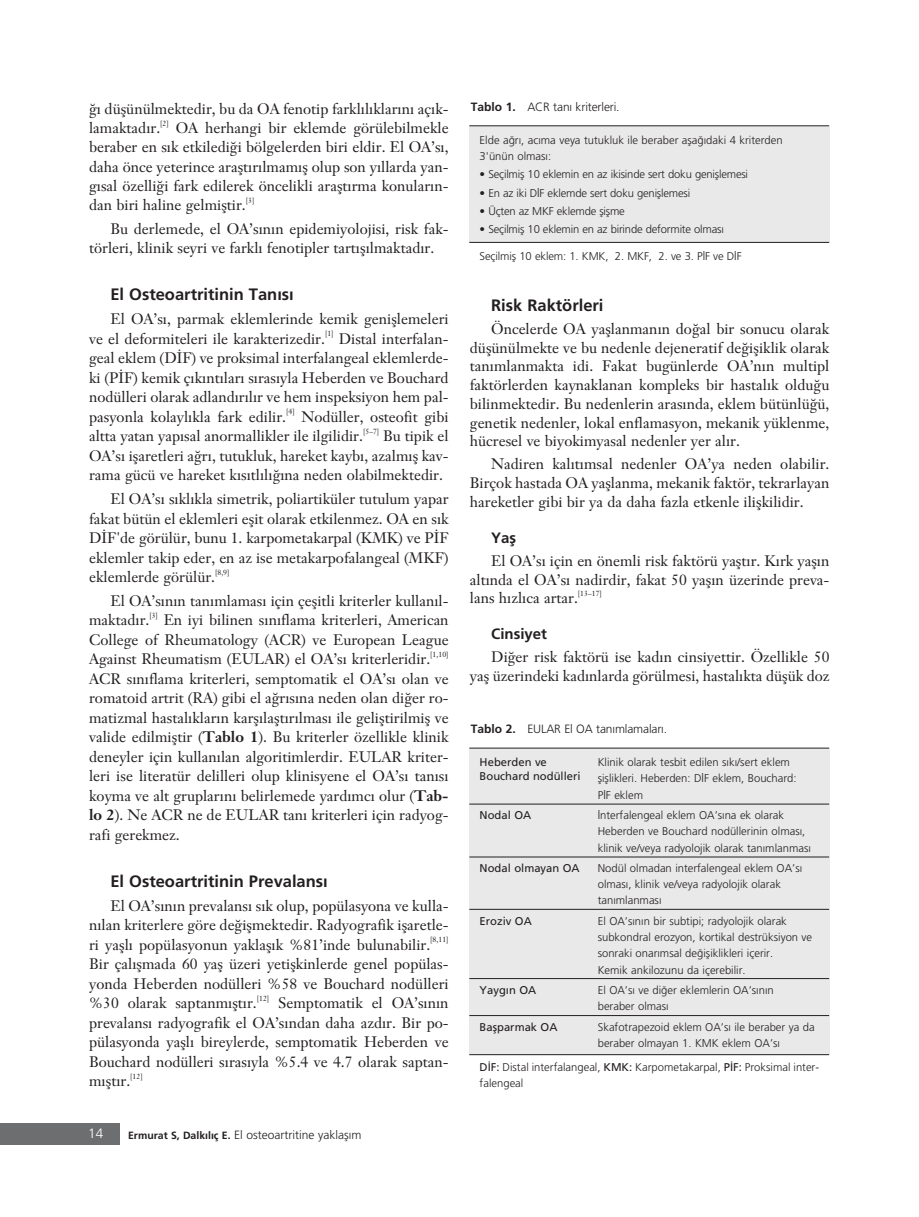
<style>
.page{position:relative;width:919px;height:1217px;background:#fff}
.page>*{position:absolute;margin:0;border:0;box-sizing:border-box;transform-origin:0 0}
.t1{font:700 16.5px "Frutiger";color:#231f20}
.t2{font:15px/19.5px "Janson Text";color:#231f20;text-align:justify}
.t3{font:700 15px "Frutiger";color:#231f20}
.t4{font:300 13.5px "Frutiger";color:#fff}
.t5{font:300 12px "Frutiger";letter-spacing:-.01em;color:#231f20}
.t6{font:300 11.25px/16.2px "Frutiger";color:#231f20}
.t7{font:11.25px "Frutiger";color:#231f20}
.t8{font:7.5px "Janson Text";color:#231f20}
.s1{font-weight:700}
.s2{font-weight:700;font-size:10.5px}
.s3{font-weight:400}
</style>
<div class="page">
<div style="left:0;top:1122px;width:119px;height:21px;background:#6d6e70"></div>
<div style="left:469px;top:126px;width:360px;height:116px;background:#e9e9ea"></div>
<hr style="left:469px;top:125px;width:360px;height:1px;background:#231f20">
<hr style="left:469px;top:242px;width:360px;height:1px;background:#231f20">
<div style="left:469px;top:748px;width:360px;height:306px;background:#e9e9ea"></div>
<hr style="left:469px;top:747px;width:360px;height:1px;background:#231f20">
<hr style="left:469px;top:1053px;width:360px;height:1px;background:#231f20">
<hr style="left:469px;top:803px;width:360px;height:1px;background:#231f20">
<hr style="left:469px;top:856px;width:360px;height:1px;background:#231f20">
<hr style="left:469px;top:908px;width:360px;height:1px;background:#231f20">
<hr style="left:469px;top:977px;width:360px;height:1px;background:#231f20">
<hr style="left:469px;top:1014px;width:360px;height:1px;background:#231f20">
<p class="t2" style="left:89px;top:100px;width:361px">¤› düflünülmektedir, bu da OA fenotip farkl›l›klar›n› aç›k&shy;lamaktad›r.</p>
<p class="t8" style="left:160px;top:120px;width:10px">[2]</p>
<p class="t2" style="left:89px;top:120px;width:361px;text-indent:87px">OA herhangi bir eklemde görülebilmekle beraber en s›k etkiledi¤i bölgelerden biri eldir. El OA’s›, daha önce yeterince araflt›r›lmam›fl olup son y›llarda yan&shy;g›sal özelli¤i fark edilerek öncelikli araflt›rma konular›n&shy;dan biri haline gelmifltir.</p>
<p class="t8" style="left:246px;top:197px;width:10px">[3]</p>
<p class="t2" style="left:89px;top:221px;width:361px;text-indent:21px">Bu derlemede, el OA’s›n›n epidemiyolojisi, risk fak&shy;törleri, klinik seyri ve farkl› fenotipler tart›fl›lmaktad›r.</p>
<p class="t1" style="left:110px;top:288px;width:185px">El Osteoartritinin Tan›s›</p>
<p class="t2" style="left:89px;top:311px;width:361px;text-indent:21px">El OA’s›, parmak eklemlerinde kemik genifllemeleri ve el deformiteleri ile karakterizedir.</p>
<p class="t8" style="left:325px;top:330px;width:10px">[1]</p>
<p class="t2" style="left:89px;top:330px;width:361px;text-indent:249px">Distal interfalan&shy;geal eklem (D‹F) ve proksimal interfalangeal eklemlerde&shy;ki (P‹F) kemik ç›k›nt›lar› s›ras›yla Heberden ve Bouchard nodülleri olarak adland›r›l›r ve hem inspeksiyon hem pal&shy;pasyonla kolayl›kla fark edilir.</p>
<p class="t8" style="left:286px;top:408px;width:10px">[4]</p>
<p class="t2" style="left:89px;top:408px;width:361px;text-indent:212px">Nodüller, osteofit gibi altta yatan yap›sal anormallikler ile ilgilidir.</p>
<p class="t8" style="left:363px;top:428px;width:18px">[5–7]</p>
<p class="t2" style="left:89px;top:428px;width:361px;text-indent:294px">Bu tipik el OA’s› iflaretleri a¤r›, tutukluk, hareket kayb›, azalm›fl kav&shy;rama gücü ve hareket k›s›tl›l›¤›na neden olabilmektedir.</p>
<p class="t2" style="left:89px;top:490px;width:361px;text-indent:21px">El OA’s› s›kl›kla simetrik, poliartiküler tutulum yapar fakat bütün el eklemleri eflit olarak etkilenmez. OA en s›k D‹F'de görülür, bunu 1. karpometakarpal (KMK) ve P‹F eklemler takip eder, en az ise metakarpofalangeal (MKF) eklemlerde görülür.</p>
<p class="t8" style="left:215px;top:569px;width:16px">[8,9]</p>
<p class="t2" style="left:89px;top:592px;width:361px;text-indent:21px">El OA’s›n›n tan›mlamas› için çeflitli kriterler kullan›l&shy;maktad›r.</p>
<p class="t8" style="left:149px;top:612px;width:10px">[3]</p>
<p class="t2" style="left:89px;top:612px;width:361px;text-indent:74px">En iyi bilinen s›n›flama kriterleri, American College of Rheumatology (ACR) ve European League Against Rheumatism (EULAR) el OA’s› kriterleridir.</p>
<p class="t8" style="left:430px;top:651px;width:20px">[1,10]</p>
<p class="t2" style="left:89px;top:670px;width:361px">ACR s›n›flama kriterleri, semptomatik el OA’s› olan ve romatoid artrit (RA) gibi el a¤r›s›na neden olan di¤er ro&shy;matizmal hastal›klar›n karfl›laflt›r›lmas› ile gelifltirilmifl ve valide edilmifltir (<span class="s1">Tablo 1</span>). Bu kriterler özellikle klinik deneyler için kullan›lan algoritimlerdir. EULAR kriter&shy;leri ise literatür delilleri olup klinisyene el OA’s› tan›s› koyma ve alt gruplar›n› belirlemede yard›mc› olur (<span class="s1">Tab&shy;lo 2</span>). Ne ACR ne de EULAR tan› kriterleri için radyog&shy;rafi gerekmez.</p>
<p class="t1" style="left:110px;top:874px;width:219px">El Osteoartritinin Prevalans›</p>
<p class="t2" style="left:89px;top:897px;width:361px;text-indent:21px">El OA’s›n›n prevalans› s›k olup, popülasyona ve kulla&shy;n›lan kriterlere göre de¤iflmektedir. Radyografik iflaretle&shy;ri yafll› popülasyonun yaklafl›k %81’inde bulunabilir.</p>
<p class="t8" style="left:430px;top:936px;width:20px">[8,11]</p>
<p class="t2" style="left:89px;top:955px;width:361px">Bir çal›flmada 60 yafl üzeri yetiflkinlerde genel popülas&shy;yonda Heberden nodülleri %58 ve Bouchard nodülleri %30 olarak saptanm›flt›r.</p>
<p class="t8" style="left:257px;top:994px;width:14px">[12]</p>
<p class="t2" style="left:89px;top:994px;width:361px;text-indent:189px">Semptomatik el OA’s›n›n prevalans› radyografik el OA’s›ndan daha azd›r. Bir po&shy;pülasyonda yafll› bireylerde, semptomatik Heberden ve Bouchard nodülleri s›ras›yla %5.4 ve 4.7 olarak saptan&shy;m›flt›r.</p>
<p class="t8" style="left:130px;top:1072px;width:14px">[12]</p>
<p class="t4" style="left:88px;top:1127px;width:17px">14</p>
<p class="t5" style="left:128px;top:1129px;width:235px"><span class="s2">Ermurat S, Dalk›l›ç E.</span> El osteoartritine yaklafl›m</p>
<p class="t5" style="left:471px;top:102px;width:150px"><span class="s1">Tablo 1.</span> ACR tan› kriterleri.</p>
<p class="t6" style="left:479px;top:132px;width:304px">Elde a¤r›, ac›ma veya tutukluk ile beraber afla¤›daki 4 kriterden<br>3'ünün olmas›:</p>
<p class="t6" style="left:479px;top:167px;width:270px">• Seçilmifl 10 eklemin en az ikisinde sert doku genifllemesi</p>
<p class="t6" style="left:479px;top:185px;width:212px">• En az iki D‹F eklemde sert doku genifllemesi</p>
<p class="t6" style="left:479px;top:204px;width:147px">• Üçten az MKF eklemde fliflme</p>
<p class="t6" style="left:479px;top:222px;width:246px">• Seçilmifl 10 eklemin en az birinde deformite olmas›</p>
<p class="t6" style="left:479px;top:248px;width:263px">Seçilmifl 10 eklem: 1. KMK, 2. MKF, 2. ve 3. P‹F ve D‹F</p>
<p class="t1" style="left:491px;top:298px;width:114px">Risk Raktörleri</p>
<p class="t2" style="left:470px;top:321px;width:361px;line-height:18.8px;text-indent:21px">Öncelerde OA yafllanman›n do¤al bir sonucu olarak düflünülmekte ve bu nedenle dejeneratif de¤ifliklik olarak tan›mlanmakta idi. Fakat bugünlerde OA’n›n multipl faktörlerden kaynaklanan kompleks bir hastal›k oldu¤u bilinmektedir. Bu nedenlerin aras›nda, eklem bütünlü¤ü, genetik nedenler, lokal enflamasyon, mekanik yüklenme, hücresel ve biyokimyasal nedenler yer al›r.</p>
<p class="t2" style="left:470px;top:456px;width:361px;line-height:18.8px;text-indent:21px">Nadiren kal›t›msal nedenler OA’ya neden olabilir.<br>Birçok hastada OA yafllanma, mekanik faktör, tekrarlayan hareketler gibi bir ya da daha fazla etkenle iliflkilidir.</p>
<p class="t3" style="left:491px;top:531px;width:27px">Yafl</p>
<p class="t2" style="left:470px;top:552px;width:361px;line-height:18.8px;text-indent:21px">El OA’s› için en önemli risk faktörü yaflt›r. K›rk yafl›n alt›nda el OA’s› nadirdir, fakat 50 yafl›n üzerinde preva&shy;lans h›zl›ca artar.</p>
<p class="t8" style="left:578px;top:590px;width:26px">[13–17]</p>
<p class="t3" style="left:491px;top:627px;width:57px">Cinsiyet</p>
<p class="t2" style="left:470px;top:649px;width:361px;line-height:18.8px;text-align:right">Di¤er risk faktörü ise kad›n cinsiyettir. Özellikle 50 yafl üzerindeki kad›nlarda görülmesi, hastal›kta düflük doz</p>
<p class="t5" style="left:471px;top:724px;width:198px"><span class="s1">Tablo 2.</span> EULAR El OA tan›mlamalar›.</p>
<p class="t7" style="left:479px;top:757px;width:69px">Heberden ve</p>
<p class="t6" style="left:597px;top:754px;width:194px">Klinik olarak tesbit edilen s›k›/sert eklem</p>
<p class="t7" style="left:479px;top:771px;width:102px">Bouchard nodülleri</p>
<p class="t6" style="left:597px;top:771px;width:200px">flifllikleri. Heberden: D‹F eklem, Bouchard:<br>P‹F eklem</p>
<p class="t7" style="left:479px;top:810px;width:53px">Nodal OA</p>
<p class="t6" style="left:597px;top:807px;width:215px">‹nterfalengeal eklem OA’s›na ek olarak<br>Heberden ve Bouchard nodüllerinin olmas›, klinik ve/veya radyolojik olarak tan›mlanmas›</p>
<p class="t7" style="left:479px;top:863px;width:102px">Nodal olmayan OA</p>
<p class="t6" style="left:597px;top:860px;width:206px">Nodül olmadan interfalengeal eklem OA’s› olmas›, klinik ve/veya radyolojik olarak tan›mlanmas›</p>
<p class="t7" style="left:479px;top:916px;width:54px">Eroziv OA</p>
<p class="t6" style="left:597px;top:913px;width:216px">El OA’s›n›n bir subtipi; radyolojik olarak subkondral erozyon, kortikal destrüksiyon ve sonraki onar›msal de¤ifliklikleri içerir.<br>Kemik ankilozunu da içerebilir.</p>
<p class="t7" style="left:479px;top:985px;width:58px">Yayg›n OA</p>
<p class="t6" style="left:597px;top:982px;width:177px">El OA’s› ve di¤er eklemlerin OA’s›n›n beraber olmas›</p>
<p class="t7" style="left:479px;top:1021px;width:79px">Baflparmak OA</p>
<p class="t6" style="left:597px;top:1019px;width:218px">Skafotrapezoid eklem OA’s› ile beraber ya da beraber olmayan 1. KMK eklem OA’s›</p>
<p class="t6" style="left:479px;top:1060px;width:341px;line-height:15.3px"><span class="s3">D‹F:</span> Distal interfalangeal, <span class="s3">KMK:</span> Karpometakarpal, <span class="s3">P‹F:</span> Proksimal inter&shy;falengeal</p>
</div>
